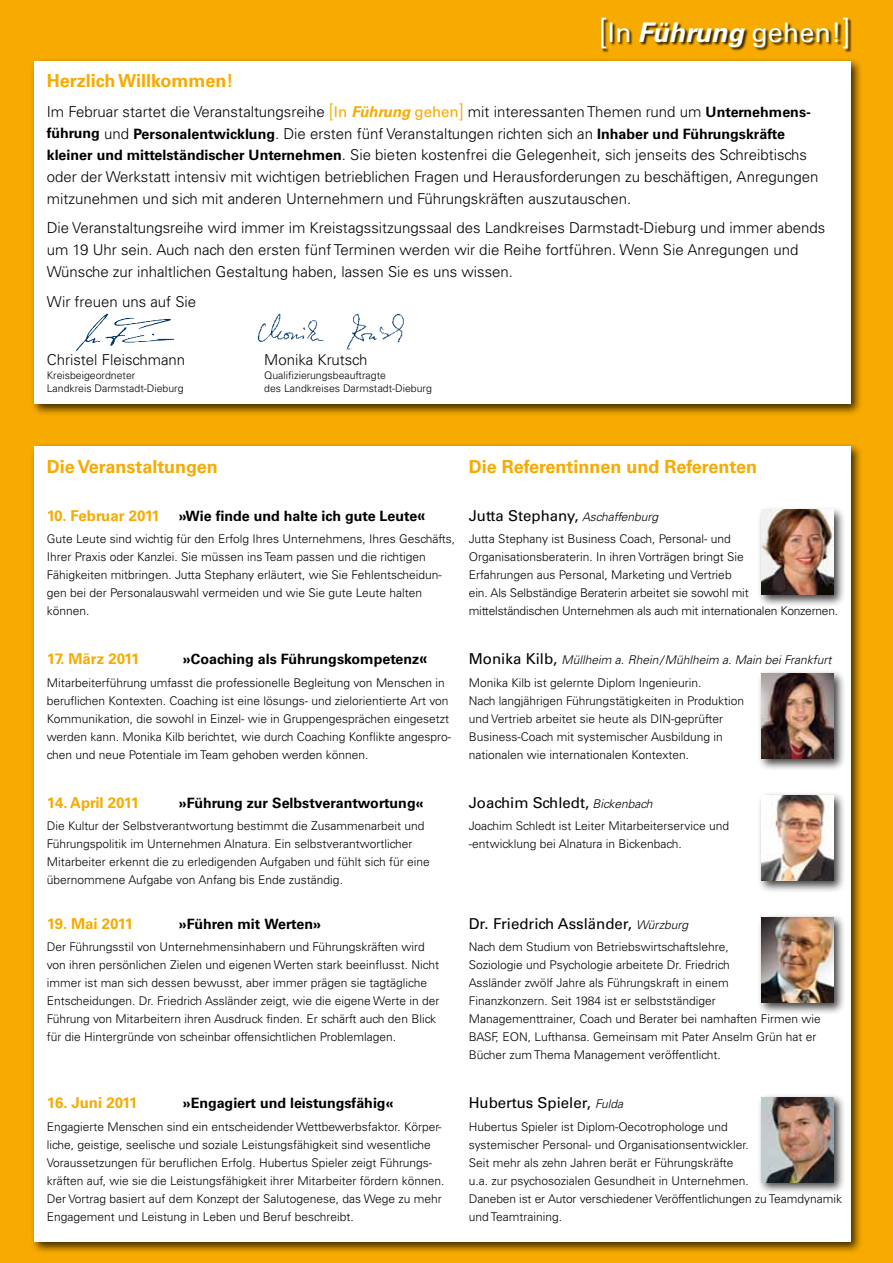
<style>
.page{position:relative;width:893px;height:1263px;background:#f7aa00}
.page>*{position:absolute;margin:0;border:0;box-sizing:border-box;transform-origin:0 0}
.t1{font:27px "Univers";color:#fff}
.t2{font:700 18px "Univers";color:#f7aa00}
.t3{font:300 15px/21.8px "Univers";color:#000}
.t4{font:15px "Univers";color:#000}
.t5{font:700 15px "Univers";color:#f7aa00}
.t6{font:700 14.25px "Univers";color:#000}
.t7{font:300 12px/18px "Univers";color:#000}
.t8{font:italic 300 12px/22.2px "Univers";color:#000}
.t9{font:300 10.5px "Univers";color:#000}
.s1{font-size:35.1px}
.s2{font-weight:700;font-style:italic}
.s3{font-weight:400;font-size:19.5px;color:#f7aa00}
.s4{font-weight:400;color:#f7aa00}
.s5{font-weight:700;font-style:italic;color:#f7aa00}
.s6{font-weight:700;font-size:14.25px}
.s7{font-weight:300;font-size:15px}
.s8{font-size:17.1px}
.s9{font-weight:300;font-style:italic;font-size:12px}
.s10{font-weight:400;font-style:normal;font-size:15px}
.s11{font-style:normal}
</style>
<div class="page">
<div style="left:30px;top:57px;width:833px;height:359px;background:#000;opacity:.75"></div>
<div style="left:34px;top:61px;width:816px;height:343px;background:#fff"></div>
<div style="left:30px;top:442px;width:833px;height:812px;background:#000;opacity:.75"></div>
<div style="left:34px;top:446px;width:816px;height:796px;background:#fff"></div>
<div style="left:602px;top:19px;width:250px;height:34px;background:#000;opacity:.75"></div>
<div style="left:757px;top:1093px;width:89px;height:101px;background:#000;opacity:.75"></div>
<img style="left:761px;top:1097px;width:72px;height:85px">
<div style="left:757px;top:506px;width:89px;height:101px;background:#000;opacity:.75"></div>
<img style="left:761px;top:510px;width:72px;height:85px">
<div style="left:757px;top:913px;width:89px;height:102px;background:#000;opacity:.75"></div>
<img style="left:761px;top:917px;width:72px;height:85px">
<div style="left:757px;top:669px;width:89px;height:102px;background:#000;opacity:.75"></div>
<img style="left:761px;top:673px;width:72px;height:85px">
<div style="left:757px;top:791px;width:89px;height:102px;background:#000;opacity:.75"></div>
<img style="left:761px;top:795px;width:72px;height:85px">
<img style="left:89px;top:313px;width:19px;height:19px">
<img style="left:257px;top:313px;width:147px;height:37px">
<h1 class="t1" style="left:599px;top:16px;width:253px"><span class="s1">[</span>In <span class="s2">Führung</span> gehen!<span class="s1">]</span></h1>
<h2 class="t2" style="left:47px;top:71px;width:188px">Herzlich Willkommen!</h2>
<p class="t3" style="left:47px;top:101px;width:766px">Im Februar startet die Veranstaltungsreihe <span class="s3">[</span><span class="s4">In</span> <span class="s5">Führung</span> <span class="s4">gehen</span><span class="s3">]</span> mit interessanten Themen rund um <span class="s6">Unternehmens-</span></p>
<p class="t6" style="left:47px;top:125px;width:740px">führung <span class="s7">und</span> Personalentwicklung<span class="s7">. Die ersten fünf Veranstaltungen richten sich an</span> Inhaber und Führungskräfte</p>
<p class="t3" style="left:47px;top:144px;width:773px"><span class="s6">kleiner und mittelständischer Unternehmen</span>. Sie bieten kostenfrei die Gelegenheit, sich jenseits des Schreibtischs oder der Werkstatt intensiv mit wichtigen betrieblichen Fragen und Herausforderungen zu beschäftigen, Anregungen mitzunehmen und sich mit anderen Unternehmern und Führungskräften auszutauschen.</p>
<p class="t3" style="left:47px;top:217px;width:780px">Die Veranstaltungsreihe wird immer im Kreistagssitzungssaal des Landkreises Darmstadt-Dieburg und immer abends um 19 Uhr sein. Auch nach den ersten fünf Terminen werden wir die Reihe fortführen. Wenn Sie Anregungen und<br>Wünsche zur inhaltlichen Gestaltung haben, lassen Sie es uns wissen.</p>
<p class="t3" style="left:47px;top:290px;width:151px">Wir freuen uns auf Sie</p>
<p class="t3" style="left:47px;top:349px;width:140px">Christel Fleischmann</p>
<p class="t3" style="left:264px;top:349px;width:105px">Monika Krutsch</p>
<p class="t9" style="left:47px;top:368px;width:90px">Kreisbeigeordneter</p>
<p class="t9" style="left:264px;top:368px;width:123px">Qualifizierungsbeauftragte</p>
<p class="t9" style="left:47px;top:382px;width:138px">Landkreis Darmstadt-Dieburg</p>
<p class="t9" style="left:264px;top:382px;width:169px">des Landkreises Darmstadt-Dieburg</p>
<h2 class="t2" style="left:47px;top:456px;width:173px">Die Veranstaltungen</h2>
<p class="t5" style="left:47px;top:507px;width:115px">10. Februar 2011</p>
<p class="t6" style="left:179px;top:507px;width:248px">»Wie finde und halte ich gute Leute<span class="s8">«</span></p>
<p class="t7" style="left:47px;top:530px;width:410px">Gute Leute sind wichtig für den Erfolg Ihres Unternehmens, Ihres Geschäfts, Ihrer Praxis oder Kanzlei. Sie müssen ins Team passen und die richtigen Fähigkeiten mitbringen. Jutta Stephany erläutert, wie Sie Fehlentscheidun&shy;gen bei der Personalauswahl vermeiden und wie Sie gute Leute halten können.</p>
<p class="t5" style="left:47px;top:650px;width:94px">17. März 2011</p>
<p class="t6" style="left:183px;top:651px;width:246px">»Coaching als Führungskompetenz<span class="s8">«</span></p>
<p class="t7" style="left:47px;top:673px;width:406px">Mitarbeiterführung umfasst die professionelle Begleitung von Menschen in beruflichen Kontexten. Coaching ist eine lösungs- und zielorientierte Art von Kommunikation, die sowohl in Einzel- wie in Gruppengesprächen eingesetzt werden kann. Monika Kilb berichtet, wie durch Coaching Konflikte angespro&shy;chen und neue Potentiale im Team gehoben werden können.</p>
<p class="t5" style="left:47px;top:794px;width:94px">14. April 2011</p>
<p class="t6" style="left:179px;top:794px;width:246px">»Führung zur Selbstverantwortung«</p>
<p class="t7" style="left:47px;top:817px;width:384px">Die Kultur der Selbstverantwortung bestimmt die Zusammenarbeit und Führungspolitik im Unternehmen Alnatura. Ein selbstverantwortlicher Mitarbeiter erkennt die zu erledigenden Aufgaben und fühlt sich für eine übernommene Aufgabe von Anfang bis Ende zuständig.</p>
<p class="t5" style="left:47px;top:915px;width:88px">19. Mai 2011</p>
<p class="t6" style="left:179px;top:915px;width:144px">»Führen mit Werten»</p>
<p class="t7" style="left:47px;top:938px;width:394px">Der Führungsstil von Unternehmensinhabern und Führungskräften wird von ihren persönlichen Zielen und eigenen Werten stark beeinflusst. Nicht immer ist man sich dessen bewusst, aber immer prägen sie tagtägliche Entscheidungen. Dr. Friedrich Assländer zeigt, wie die eigene Werte in der Führung von Mitarbeitern ihren Ausdruck finden. Er schärft auch den Blick für die Hintergründe von scheinbar offensichtlichen Problemlagen.</p>
<p class="t5" style="left:47px;top:1094px;width:92px">16. Juni 2011</p>
<p class="t6" style="left:183px;top:1095px;width:212px">»Engagiert und leistungsfähig«</p>
<p class="t7" style="left:47px;top:1117px;width:399px">Engagierte Menschen sind ein entscheidender Wettbewerbsfaktor. Körper&shy;liche, geistige, seelische und soziale Leistungsfähigkeit sind wesentliche Voraussetzungen für beruflichen Erfolg. Hubertus Spieler zeigt Führungs&shy;kräften auf, wie sie die Leistungsfähigkeit ihrer Mitarbeiter fördern können.<br>Der Vortrag basiert auf dem Konzept der Salutogenese, das Wege zu mehr Engagement und Leistung in Leben und Beruf beschreibt.</p>
<h2 class="t2" style="left:469px;top:456px;width:290px">Die Referentinnen und Referenten</h2>
<p class="t4" style="left:469px;top:507px;width:191px">Jutta Stephany, <span class="s9">Aschaffenburg</span></p>
<p class="t7" style="left:469px;top:530px;width:371px">Jutta Stephany ist Business Coach, Personal- und Organisationsberaterin. In ihren Vorträgen bringt Sie<br>Erfahrungen aus Personal, Marketing und Vertrieb<br>ein. Als Selbständige Beraterin arbeitet sie sowohl mit mittelständischen Unternehmen als auch mit internationalen Konzernen.</p>
<p class="t8" style="left:469px;top:649px;width:364px"><span class="s10">Monika Kilb,</span> Müllheim a. Rhein/Mühlheim a. Main bei Frankfurt<br><span class="s11">Monika Kilb ist gelernte Diplom Ingenieurin.</span></p>
<p class="t7" style="left:469px;top:691px;width:277px">Nach langjährigen Führungstätigkeiten in Produktion und Vertrieb arbeitet sie heute als DIN-geprüfter Business-Coach mit systemischer Ausbildung in nationalen wie internationalen Kontexten.</p>
<p class="t4" style="left:469px;top:794px;width:185px">Joachim Schledt, <span class="s9">Bickenbach</span></p>
<p class="t7" style="left:469px;top:817px;width:262px">Joachim Schledt ist Leiter Mitarbeiterservice und -entwicklung bei Alnatura in Bickenbach.</p>
<p class="t4" style="left:469px;top:915px;width:221px">Dr. Friedrich Assländer, <span class="s9">Würzburg</span></p>
<p class="t7" style="left:469px;top:938px;width:353px">Nach dem Studium von Betriebswirtschaftslehre,<br>Soziologie und Psychologie arbeitete Dr. Friedrich<br>Assländer zwölf Jahre als Führungskraft in einem<br>Finanzkonzern. Seit 1984 ist er selbstständiger Managementtrainer, Coach und Berater bei namhaften Firmen wie BASF, EON, Lufthansa. Gemeinsam mit Pater Anselm Grün hat er Bücher zum Thema Management veröffentlicht.</p>
<p class="t4" style="left:469px;top:1094px;width:156px">Hubertus Spieler, <span class="s9">Fulda</span></p>
<p class="t7" style="left:469px;top:1117px;width:375px">Hubertus Spieler ist Diplom-Oecotrophologe und<br>systemischer Personal- und Organisationsentwickler.<br>Seit mehr als zehn Jahren berät er Führungskräfte<br>u.a. zur psychosozialen Gesundheit in Unternehmen.<br>Daneben ist er Autor verschiedener Veröffentlichungen zu Teamdynamik und Teamtraining.</p>
</div>
